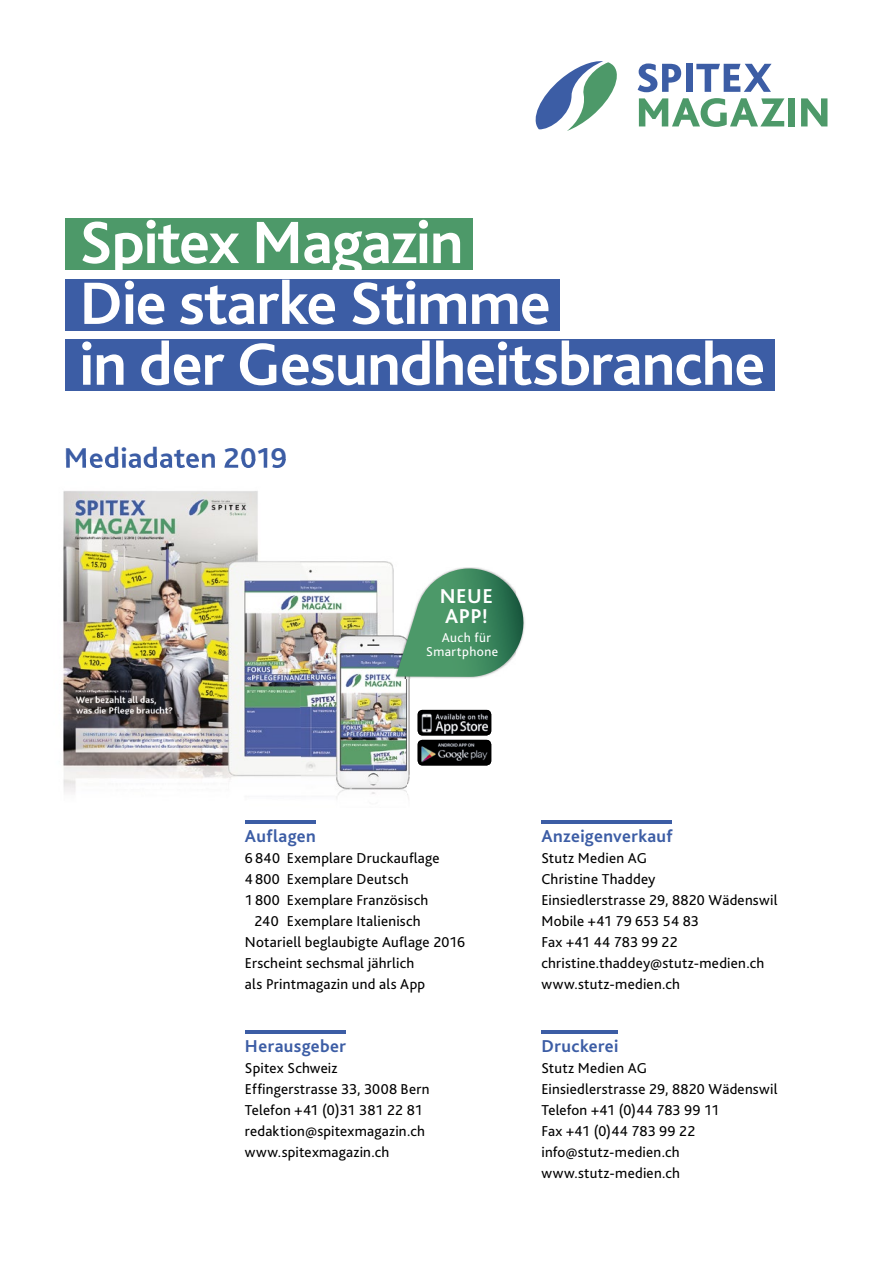
<style>
.page{position:relative;width:893px;height:1263px;background:#fff}
.page>*{position:absolute;margin:0;border:0;box-sizing:border-box;transform-origin:0 0}
.t1{font:700 62.4px/60.8px "Bliss 2";letter-spacing:-.015em;color:#fff}
.t2{font:700 30px "Bliss 2";letter-spacing:.005em;color:#3c5da5}
.t3{font:700 21px/19.5px "Bliss 2";letter-spacing:.025em;color:#fff}
.t4{font:700 18px "Bliss 2";letter-spacing:.02em;color:#3c5da5}
.t5{font:15px/21px "Bliss 2";letter-spacing:.015em;color:#000}
.t6{font:13.5px/13.5px "Bliss 2";letter-spacing:.03em;color:#fff}
</style>
<div class="page">
<svg style="left:638px;top:63px;width:43px;height:29px"></svg>
<div style="left:686px;top:64px;width:6px;height:28px;background:#3c5da5"></div>
<svg style="left:696px;top:64px;width:75px;height:28px"></svg>
<svg style="left:639px;top:98px;width:145px;height:29px"></svg>
<div style="left:789px;top:98px;width:6px;height:28px;background:#4d9969"></div>
<svg style="left:801px;top:98px;width:26px;height:28px"></svg>
<svg style="left:536px;top:61px;width:81px;height:70px"></svg>
<hr style="left:245px;top:820px;width:71px;height:3px;background:#3c5da5">
<hr style="left:245px;top:1030px;width:101px;height:3px;background:#3c5da5">
<hr style="left:541px;top:820px;width:131px;height:3px;background:#3c5da5">
<hr style="left:541px;top:1030px;width:77px;height:3px;background:#3c5da5">
<div style="left:65px;top:218px;width:408px;height:52px;background:#4d9969"></div>
<div style="left:65px;top:279px;width:495px;height:51px;background:#3c5da5"></div>
<div style="left:65px;top:339px;width:709px;height:52px;background:#3c5da5"></div>
<img style="left:63px;top:491px;width:237px;height:302px">
<img style="left:300px;top:561px;width:94px;height:51px">
<img style="left:300px;top:612px;width:108px;height:186px">
<img style="left:408px;top:679px;width:84px;height:120px">
<img style="left:66px;top:459px;width:220px;height:9px">
<img style="left:394px;top:567px;width:86px;height:112px">
<svg style="left:396px;top:568px;width:129px;height:109px"></svg>
<img style="left:418px;top:710px;width:73px;height:25px">
<img style="left:418px;top:740px;width:73px;height:25px">
<h1 class="t1" style="left:79px;top:212px;width:687px">Spitex Magazin<br>Die starke Stimme<br>in der Gesundheitsbranche</h1>
<h2 class="t2" style="left:64px;top:439px;width:225px">Mediadaten 2019</h2>
<h3 class="t3" style="left:440px;top:587px;width:55px">NEUE<br>APP!</h3>
<p class="t6" style="left:426px;top:631px;width:73px;text-indent:16px">Auch für<br>Smartphone</p>
<p class="t4" style="left:245px;top:825px;width:72px">Auflagen</p>
<p class="t5" style="left:245px;top:848px;width:196px">6 840 Exemplare Druckauflage</p>
<p class="t5" style="left:245px;top:869px;width:165px">4 800 Exemplare Deutsch</p>
<p class="t5" style="left:245px;top:890px;width:185px">1 800 Exemplare Französisch</p>
<p class="t5" style="left:255px;top:911px;width:167px">240 Exemplare Italienisch</p>
<p class="t5" style="left:245px;top:932px;width:222px">Notariell beglaubigte Auflage 2016</p>
<p class="t5" style="left:245px;top:953px;width:171px">Erscheint sechsmal jährlich</p>
<p class="t5" style="left:245px;top:974px;width:182px">als Printmagazin und als App</p>
<p class="t4" style="left:245px;top:1035px;width:103px">Herausgeber</p>
<p class="t5" style="left:245px;top:1058px;width:186px">Spitex Schweiz<br>Effingerstrasse 33, 3008 Bern<br>Telefon +41 (0)31 381 22 81 redaktion@spitexmagazin.ch www.spitexmagazin.ch</p>
<p class="t4" style="left:541px;top:825px;width:133px">Anzeigenverkauf</p>
<p class="t5" style="left:541px;top:848px;width:238px">Stutz Medien AG<br>Christine Thaddey<br>Einsiedlerstrasse 29, 8820 Wädenswil<br>Mobile +41 79 653 54 83<br>Fax +41 44 783 99 22 christine.thaddey@stutz-medien.ch www.stutz-medien.ch</p>
<p class="t4" style="left:541px;top:1035px;width:78px">Druckerei</p>
<p class="t5" style="left:541px;top:1058px;width:238px">Stutz Medien AG<br>Einsiedlerstrasse 29, 8820 Wädenswil<br>Telefon +41 (0)44 783 99 11<br>Fax +41 (0)44 783 99 22 info@stutz-medien.ch www.stutz-medien.ch</p>
</div>
